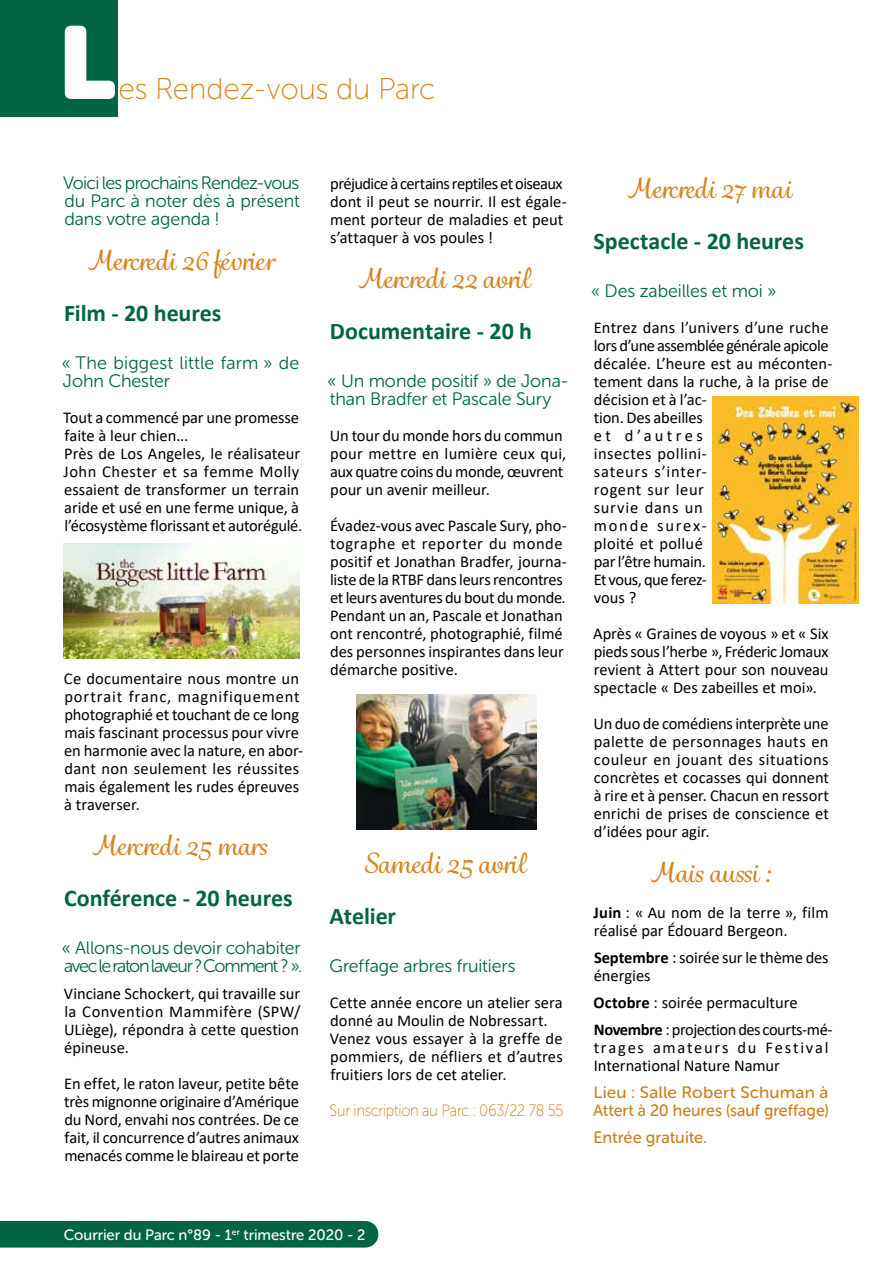
<style>
.page{position:relative;width:893px;height:1263px;background:#fff}
.page>*{position:absolute;margin:0;border:0;box-sizing:border-box;transform-origin:0 0}
.t1{font:102px "Museo Sans Rounded";color:#fff}
.t2{font:30px "Museo Sans Rounded 100";color:#d78420}
.t3{font:500 27px "Grafolita Script";letter-spacing:.005em;color:#d78420;scale:1.05 1}
.t4{font:700 24px "Calibri";letter-spacing:-.005em;color:#006445}
.t5{font:18px/18px "Museo Sans Rounded 300";letter-spacing:-.005em;color:#006445}
.t6{font:18px/18px "Museo Sans Rounded 300";letter-spacing:-.025em;color:#006445}
.t7{font:16.5px/18px "Calibri";color:#000}
.t8{font:16.5px/18px "Museo Sans Rounded 500";color:#ce7f1e;scale:1.05 1}
.t9{font:16.5px "Museo Sans Rounded 100";letter-spacing:-.015em;color:#ce7f1e;scale:.9 1}
.t10{font:16.5px "Museo Sans Rounded 500";color:#ce7f1e}
.t11{font:15px "Museo Sans Rounded 500";color:#fff}
.s1{font-weight:700}
</style>
<div class="page">
<div style="left:0;top:0;width:118px;height:117px;background:#006445"></div>
<div style="left:0;top:1221px;width:378px;height:26px;background:#006445"></div>
<img style="left:64px;top:543px;width:236px;height:115px">
<img style="left:712px;top:397px;width:147px;height:207px">
<img style="left:357px;top:695px;width:179px;height:134px">
<h1 class="t1" style="left:59px;top:4px;width:58px">L</h1>
<h2 class="t2" style="left:118px;top:73px;width:318px">es Rendez-vous du Parc</h2>
<p class="t5" style="left:63px;top:174px;width:238px;text-align:justify">Voici les prochains Rendez-vous du Parc à noter dès à présent dans votre agenda !</p>
<h3 class="t3" style="left:88px;top:243px;width:179px">Mercredi 26 février</h3>
<h3 class="t4" style="left:64px;top:296px;width:159px">Film - 20 heures</h3>
<p class="t5" style="left:62px;top:354px;width:239px">« The biggest little farm » de<br>John Chester</p>
<p class="t7" style="left:63px;top:408px;width:241px">Tout a commencé par une promesse faite à leur chien...<br>Près de Los Angeles, le réalisateur<br>John Chester et sa femme Molly essaient de transformer un terrain aride et usé en une ferme unique, à l’écosystème florissant et autorégulé.</p>
<p class="t7" style="left:64px;top:669px;width:241px">Ce documentaire nous montre un portrait franc, magnifiquement photographié et touchant de ce long mais fascinant processus pour vivre en harmonie avec la nature, en abor&shy;dant non seulement les réussites mais également les rudes épreuves à traverser.</p>
<h3 class="t3" style="left:92px;top:828px;width:169px">Mercredi 25 mars</h3>
<h3 class="t4" style="left:64px;top:881px;width:230px">Conférence - 20 heures</h3>
<p class="t6" style="left:62px;top:939px;width:242px">« Allons-nous devoir cohabiter avec le raton laveur ? Comment ? ».</p>
<p class="t7" style="left:64px;top:984px;width:238px;text-align:justify">Vinciane Schockert, qui travaille sur la Convention Mammifère (SPW/ ULiège), répondra à cette question épineuse.</p>
<p class="t7" style="left:64px;top:1074px;width:236px;text-align:justify">En effet, le raton laveur, petite bête très mignonne originaire d’Amérique du Nord, envahi nos contrées. De ce fait, il concurrence d’autres animaux menacés comme le blaireau et porte</p>
<p class="t7" style="left:330px;top:174px;width:238px">préjudice à certains reptiles et oiseaux dont il peut se nourrir. Il est égale&shy;ment porteur de maladies et peut s’attaquer à vos poules !</p>
<h3 class="t3" style="left:358px;top:261px;width:165px">Mercredi 22 avril</h3>
<h3 class="t4" style="left:330px;top:314px;width:204px">Documentaire - 20 h</h3>
<p class="t5" style="left:328px;top:372px;width:242px">« Un monde positif » de Jona&shy;than Bradfer et Pascale Sury</p>
<p class="t7" style="left:330px;top:426px;width:238px">Un tour du monde hors du commun pour mettre en lumière ceux qui, aux quatre coins du monde, œuvrent pour un avenir meilleur.</p>
<p class="t7" style="left:330px;top:516px;width:238px">Évadez-vous avec Pascale Sury, pho&shy;tographe et reporter du monde positif et Jonathan Bradfer, journa&shy;liste de la RTBF dans leurs rencontres et leurs aventures du bout du monde.<br>Pendant un an, Pascale et Jonathan ont rencontré, photographié, filmé des personnes inspirantes dans leur démarche positive.</p>
<h3 class="t3" style="left:364px;top:846px;width:155px">Samedi 25 avril</h3>
<h3 class="t4" style="left:330px;top:899px;width:68px">Atelier</h3>
<p class="t5" style="left:329px;top:957px;width:187px">Greffage arbres fruitiers</p>
<p class="t7" style="left:330px;top:993px;width:235px">Cette année encore un atelier sera donné au Moulin de Nobressart.<br>Venez vous essayer à la greffe de pommiers, de néfliers et d’autres fruitiers lors de cet atelier.</p>
<p class="t9" style="left:330px;top:1102px;width:261px">Sur inscription au Parc : 063/22 78 55</p>
<h3 class="t3" style="left:627px;top:171px;width:158px">Mercredi 27 mai</h3>
<h3 class="t4" style="left:594px;top:224px;width:212px">Spectacle - 20 heures</h3>
<p class="t5" style="left:591px;top:282px;width:187px">« Des zabeilles et moi »</p>
<p class="t7" style="left:594px;top:318px;width:240px">Entrez dans l’univers d’une ruche lors d’une assemblée générale apicole décalée. L’heure est au méconten&shy;tement dans la ruche, à la prise de décision et à l’ac-<br>tion. Des abeilles<br>et d’autres<br>insectes pollini-<br>sateurs s’inter-<br>rogent sur leur<br>survie dans un<br>monde surex-<br>ploité et pollué<br>par l’être humain.<br>Et vous, que ferez-<br>vous ?</p>
<p class="t7" style="left:593px;top:624px;width:237px;text-align:justify">Après « Graines de voyous » et « Six pieds sous l’herbe », Fréderic Jomaux revient à Attert pour son nouveau spectacle « Des zabeilles et moi».</p>
<p class="t7" style="left:593px;top:714px;width:237px;text-align:justify">Un duo de comédiens interprète une palette de personnages hauts en couleur en jouant des situations concrètes et cocasses qui donnent à rire et à penser. Chacun en ressort enrichi de prises de conscience et d’idées pour agir.</p>
<h3 class="t3" style="left:650px;top:855px;width:118px">Mais aussi :</h3>
<p class="t7" style="left:594px;top:903px;width:236px"><span class="s1">Juin</span> : « Au nom de la terre », film réalisé par Édouard Bergeon.</p>
<p class="t7" style="left:594px;top:948px;width:236px"><span class="s1">Septembre</span> : soirée sur le thème des énergies</p>
<p class="t7" style="left:594px;top:989px;width:241px;line-height:27px"><span class="s1">Octobre</span> : soirée permaculture<br><span class="s1">Novembre</span> : projection des courts-mé-</p>
<p class="t7" style="left:594px;top:1038px;width:236px">trages amateurs du Festival<br>International Nature Namur</p>
<p class="t8" style="left:593px;top:1083px;width:226px">Lieu : Salle Robert Schuman à<br>Attert à 20 heures (sauf greffage)</p>
<p class="t10" style="left:594px;top:1128px;width:115px">Entrée gratuite.</p>
<p class="t11" style="left:64px;top:1226px;width:303px">Courrier du Parc n°89 - 1<sup>er</sup> trimestre 2020 - 2</p>
</div>
